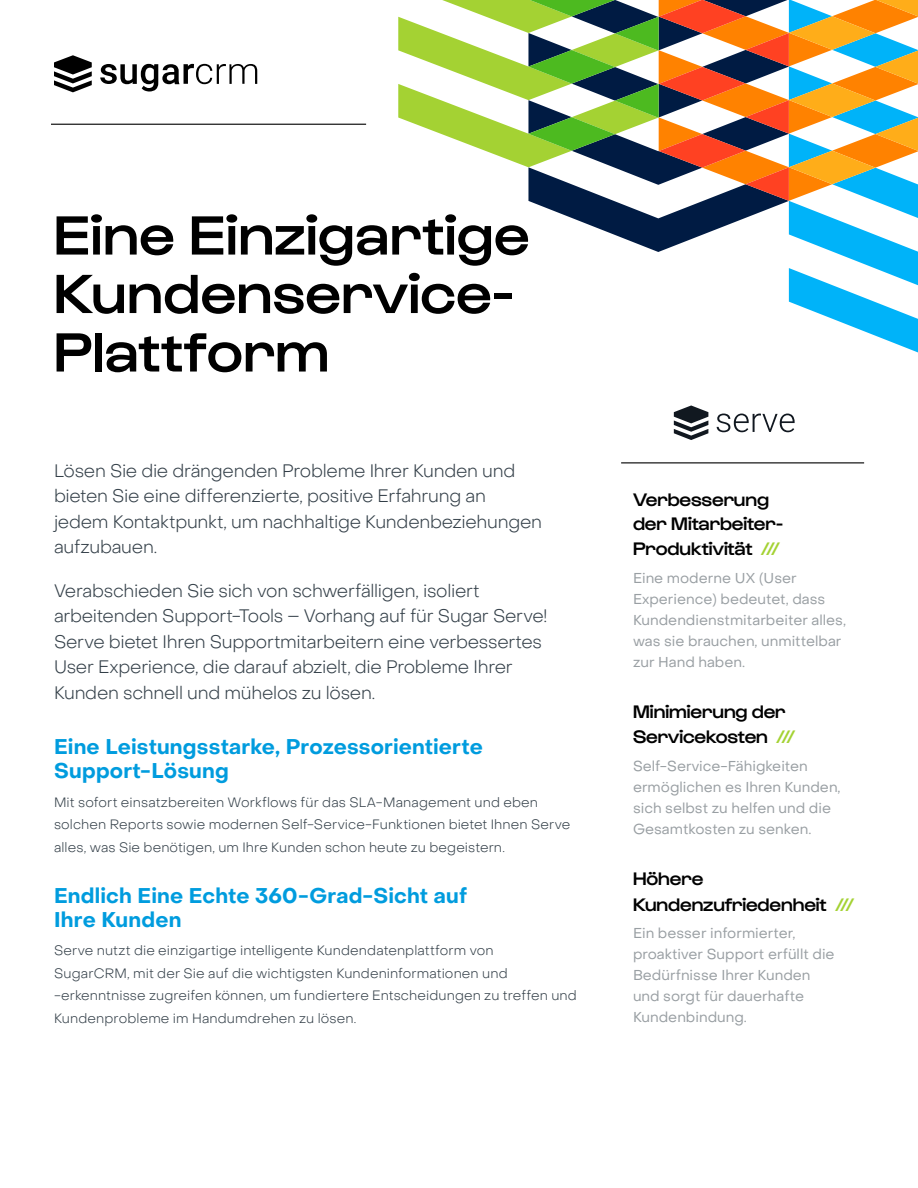
<style>
.page{position:relative;width:918px;height:1188px;background:#fff}
.page>*{position:absolute;margin:0;border:0;box-sizing:border-box;transform-origin:0 0}
.t1{font:500 57px/58.5px "Gustavo";letter-spacing:.01em;color:#000}
.t2{font:700 21px/24px "Object Sans";letter-spacing:.01em;color:#009cde}
.t3{font:500 18.75px/24.8px "Gustavo";letter-spacing:-.005em;color:#000}
.t4{font:300 18px/25.5px "Object Sans";letter-spacing:-.015em;color:#333f48}
.t5{font:14.25px/21px "Object Sans";color:#999fa3}
.t6{font:300 13.5px/22.5px "Object Sans";letter-spacing:.01em;color:#333f48}
.s1{color:#a4d233}
</style>
<div class="page">
<svg style="left:398px;top:0;width:520px;height:352px"></svg>
<hr style="left:51px;top:124px;width:315px;height:1px;background:#000">
<hr style="left:621px;top:462px;width:243px;height:1px;background:#000">
<svg style="left:54px;top:55px;width:38px;height:37px"></svg>
<svg style="left:100px;top:64px;width:157px;height:28px"></svg>
<svg style="left:674px;top:405px;width:34px;height:35px"></svg>
<svg style="left:717px;top:414px;width:78px;height:18px"></svg>
<h1 class="t1" style="left:54px;top:208px;width:477px">Eine Einzigartige<br>Kundenservice-<br>Plattform</h1>
<h3 class="t4" style="left:54px;top:458px;width:490px">Lösen Sie die drängenden Probleme Ihrer Kunden und bieten Sie eine differenzierte, positive Erfahrung an jedem Kontaktpunkt, um nachhaltige Kundenbeziehungen aufzubauen.</h3>
<p class="t4" style="left:54px;top:578px;width:495px">Verabschieden Sie sich von schwerfälligen, isoliert arbeitenden Support-Tools – Vorhang auf für Sugar Serve!<br>Serve bietet Ihren Supportmitarbeitern eine verbessertes User Experience, die darauf abzielt, die Probleme Ihrer Kunden schnell und mühelos zu lösen.</p>
<h2 class="t2" style="left:54px;top:735px;width:430px">Eine Leistungsstarke, Prozessorientierte<br>Support-Lösung</h2>
<p class="t6" style="left:54px;top:791px;width:518px">Mit sofort einsatzbereiten Workflows für das SLA-Management und eben solchen Reports sowie modernen Self-Service-Funktionen bietet Ihnen Serve alles, was Sie benötigen, um Ihre Kunden schon heute zu begeistern.</p>
<h2 class="t2" style="left:54px;top:884px;width:415px">Endlich Eine Echte 360-Grad-Sicht auf<br>Ihre Kunden</h2>
<p class="t6" style="left:54px;top:939px;width:524px">Serve nutzt die einzigartige intelligente Kundendatenplattform von<br>SugarCRM, mit der Sie auf die wichtigsten Kundeninformationen und -erkenntnisse zugreifen können, um fundiertere Entscheidungen zu treffen und Kundenprobleme im Handumdrehen zu lösen.</p>
<h3 class="t3" style="left:633px;top:488px;width:152px">Verbesserung der Mitarbeiter-<br>Produktivität <span class="s1">///</span></h3>
<p class="t5" style="left:633px;top:568px;width:215px">Eine moderne UX (User<br>Experience) bedeutet, dass<br>Kundendienstmitarbeiter alles, was sie brauchen, unmittelbar zur Hand haben.</p>
<h3 class="t3" style="left:633px;top:700px;width:164px;line-height:25.5px">Minimierung der<br>Servicekosten <span class="s1">///</span></h3>
<p class="t5" style="left:633px;top:756px;width:209px">Self-Service-Fähigkeiten ermöglichen es Ihren Kunden, sich selbst zu helfen und die<br>Gesamtkosten zu senken.</p>
<h3 class="t3" style="left:633px;top:867px;width:223px;line-height:25.5px">Höhere<br>Kundenzufriedenheit <span class="s1">///</span></h3>
<p class="t5" style="left:633px;top:923px;width:203px">Ein besser informierter, proaktiver Support erfüllt die<br>Bedürfnisse Ihrer Kunden und sorgt für dauerhafte<br>Kundenbindung.</p>
</div>
